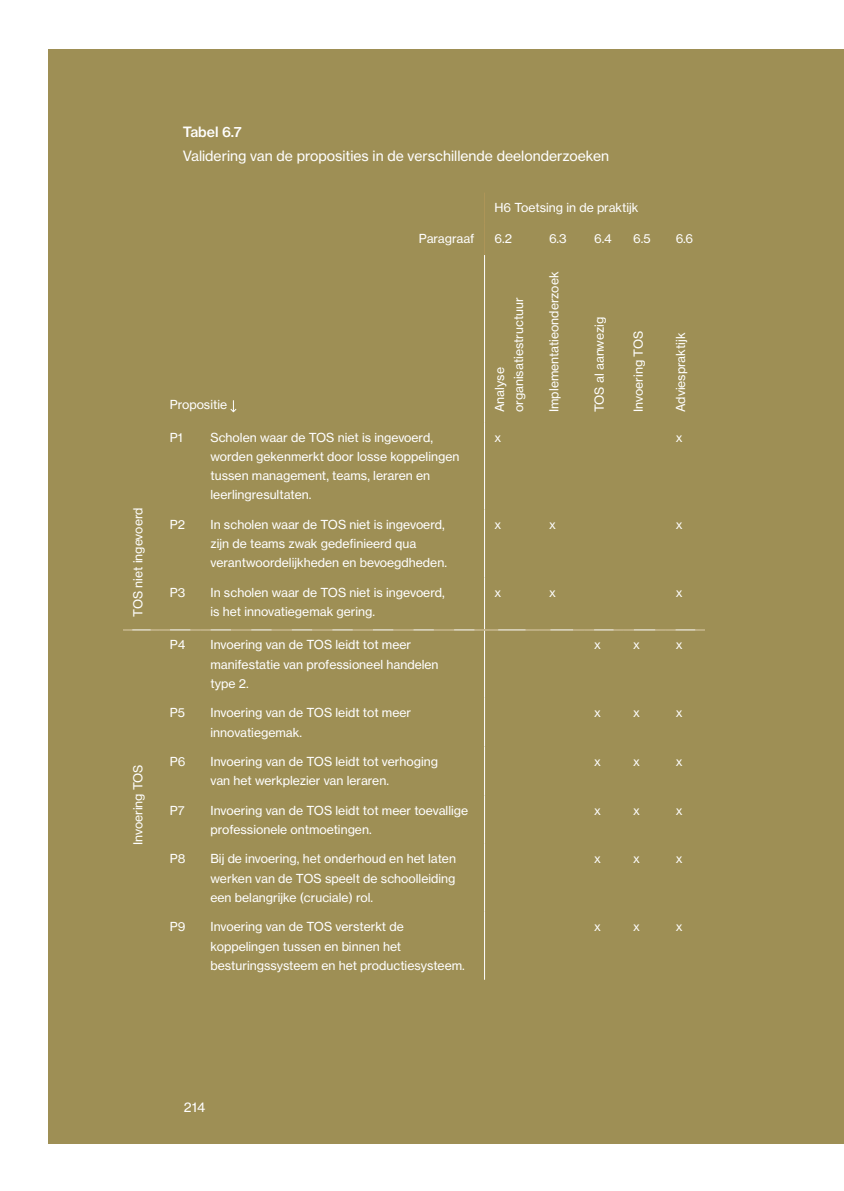
<style>
.page{position:relative;width:844px;height:1191px;background:#fff}
.page>*{position:absolute;margin:0;border:0;box-sizing:border-box;transform-origin:0 0}
.t1{font:14px "N Haas Grotesk TX Pro 55 Rg";color:#fff}
.t2{font:14px "N Haas Grotesk TX Pro 65 Md";color:#fff}
.t3{font:13.12px "N Haas Grotesk TX Pro 55 Rg";color:#fff}
.t4{font:12.25px/19.2px "N Haas Grotesk TX Pro 55 Rg";color:#fff}
</style>
<div class="page">
<div style="left:48px;top:49px;width:795px;height:1094px;background:#9e8f55"></div>
<hr style="left:123px;top:629px;width:37px;height:1px;background:#fff">
<hr style="left:160px;top:629px;width:40px;height:1px;background:#fff">
<hr style="left:200px;top:629px;width:284px;height:1px;background:#fff">
<hr style="left:484px;top:629px;width:55px;height:1px;background:#fff">
<hr style="left:539px;top:629px;width:45px;height:1px;background:#fff">
<hr style="left:584px;top:629px;width:39px;height:1px;background:#fff">
<hr style="left:623px;top:629px;width:42px;height:1px;background:#fff">
<hr style="left:665px;top:629px;width:39px;height:1px;background:#fff">
<hr style="left:484px;top:255px;width:1px;height:167px;background:#fff">
<hr style="left:484px;top:422px;width:1px;height:87px;background:#fff">
<hr style="left:484px;top:509px;width:1px;height:68px;background:#fff">
<hr style="left:484px;top:577px;width:1px;height:52px;background:#fff">
<hr style="left:484px;top:630px;width:1px;height:68px;background:#fff">
<hr style="left:484px;top:698px;width:1px;height:48px;background:#fff">
<hr style="left:484px;top:746px;width:1px;height:49px;background:#fff">
<hr style="left:484px;top:795px;width:1px;height:49px;background:#fff">
<hr style="left:484px;top:844px;width:1px;height:67px;background:#fff">
<hr style="left:484px;top:911px;width:1px;height:68px;background:#fff">
<hr style="left:484px;top:192px;width:1px;height:32px;background:#ae9659">
<hr style="left:484px;top:224px;width:1px;height:31px;background:#ae9659">
<svg style="left:151px;top:629px;width:19px;height:1px"></svg>
<svg style="left:231px;top:629px;width:233px;height:1px"></svg>
<svg style="left:190px;top:629px;width:21px;height:1px"></svg>
<svg style="left:474px;top:629px;width:24px;height:1px"></svg>
<svg style="left:525px;top:629px;width:25px;height:1px"></svg>
<svg style="left:573px;top:629px;width:21px;height:1px"></svg>
<svg style="left:613px;top:629px;width:20px;height:1px"></svg>
<svg style="left:655px;top:629px;width:20px;height:1px"></svg>
<svg style="left:230px;top:400px;width:7px;height:13px"></svg>
<p class="t4" style="left:128px;top:617px;width:111px;rotate:-90deg">TOS niet ingevoerd</p>
<p class="t4" style="left:128px;top:845px;width:83px;rotate:-90deg">Invoering TOS</p>
<p class="t2" style="left:183px;top:123px;width:61px">Tabel 6.7</p>
<p class="t1" style="left:183px;top:147px;width:428px">Validering van de proposities in de verschillende deelonderzoeken</p>
<p class="t4" style="left:494px;top:198px;width:145px">H6 Toetsing in de praktijk</p>
<p class="t4" style="left:170px;top:395px;width:59px">Propositie</p>
<p class="t4" style="left:419px;top:229px;width:57px">Paragraaf</p>
<p class="t4" style="left:494px;top:229px;width:19px">6.2</p>
<p class="t4" style="left:549px;top:229px;width:19px">6.3</p>
<p class="t4" style="left:594px;top:229px;width:19px">6.4</p>
<p class="t4" style="left:633px;top:229px;width:19px">6.5</p>
<p class="t4" style="left:675px;top:229px;width:19px">6.6</p>
<p class="t4" style="left:490px;top:412px;width:116px;rotate:-90deg">Analyse organisatiestructuur</p>
<p class="t4" style="left:544px;top:412px;width:142px;rotate:-90deg">Implementatieonderzoek</p>
<p class="t4" style="left:589px;top:412px;width:97px;rotate:-90deg">TOS al aanwezig</p>
<p class="t4" style="left:628px;top:412px;width:83px;rotate:-90deg">Invoering TOS</p>
<p class="t4" style="left:671px;top:412px;width:81px;rotate:-90deg">Adviespraktijk</p>
<p class="t4" style="left:170px;top:427px;width:14px">P1</p>
<p class="t4" style="left:210px;top:427px;width:250px">Scholen waar de TOS niet is ingevoerd, worden gekenmerkt door losse koppelingen tussen management, teams, leraren en leerlingresultaten.</p>
<p class="t4" style="left:494px;top:427px;width:8px">x</p>
<p class="t4" style="left:675px;top:427px;width:8px">x</p>
<p class="t4" style="left:170px;top:514px;width:17px">P2</p>
<p class="t4" style="left:210px;top:514px;width:238px">In scholen waar de TOS niet is ingevoerd, zijn de teams zwak gedefinieerd qua verantwoordelijkheden en bevoegdheden.</p>
<p class="t4" style="left:494px;top:514px;width:8px">x</p>
<p class="t4" style="left:549px;top:514px;width:8px">x</p>
<p class="t4" style="left:675px;top:514px;width:8px">x</p>
<p class="t4" style="left:170px;top:582px;width:17px">P3</p>
<p class="t4" style="left:210px;top:582px;width:236px">In scholen waar de TOS niet is ingevoerd, is het innovatiegemak gering.</p>
<p class="t4" style="left:494px;top:582px;width:8px">x</p>
<p class="t4" style="left:549px;top:582px;width:8px">x</p>
<p class="t4" style="left:675px;top:582px;width:8px">x</p>
<p class="t4" style="left:170px;top:635px;width:17px">P4</p>
<p class="t4" style="left:210px;top:635px;width:229px">Invoering van de TOS leidt tot meer manifestatie van professioneel handelen type 2.</p>
<p class="t4" style="left:594px;top:635px;width:8px">x</p>
<p class="t4" style="left:633px;top:635px;width:8px">x</p>
<p class="t4" style="left:675px;top:635px;width:8px">x</p>
<p class="t4" style="left:170px;top:703px;width:17px">P5</p>
<p class="t4" style="left:210px;top:703px;width:202px">Invoering van de TOS leidt tot meer innovatiegemak.</p>
<p class="t4" style="left:594px;top:703px;width:8px">x</p>
<p class="t4" style="left:633px;top:703px;width:8px">x</p>
<p class="t4" style="left:675px;top:703px;width:8px">x</p>
<p class="t4" style="left:170px;top:752px;width:17px">P6</p>
<p class="t4" style="left:210px;top:752px;width:229px">Invoering van de TOS leidt tot verhoging van het werkplezier van leraren.</p>
<p class="t4" style="left:594px;top:752px;width:8px">x</p>
<p class="t4" style="left:633px;top:752px;width:8px">x</p>
<p class="t4" style="left:675px;top:752px;width:8px">x</p>
<p class="t4" style="left:170px;top:800px;width:16px">P7</p>
<p class="t4" style="left:210px;top:800px;width:259px">Invoering van de TOS leidt tot meer toevallige professionele ontmoetingen.</p>
<p class="t4" style="left:594px;top:800px;width:8px">x</p>
<p class="t4" style="left:633px;top:800px;width:8px">x</p>
<p class="t4" style="left:675px;top:800px;width:8px">x</p>
<p class="t4" style="left:170px;top:849px;width:17px">P8</p>
<p class="t4" style="left:210px;top:849px;width:247px;text-align:justify">Bij de invoering, het onderhoud en het laten werken van de TOS speelt de schoolleiding een belangrijke (cruciale) rol.</p>
<p class="t4" style="left:594px;top:849px;width:8px">x</p>
<p class="t4" style="left:633px;top:849px;width:8px">x</p>
<p class="t4" style="left:675px;top:849px;width:8px">x</p>
<p class="t4" style="left:170px;top:917px;width:17px">P9</p>
<p class="t4" style="left:210px;top:917px;width:256px">Invoering van de TOS versterkt de koppelingen tussen en binnen het besturingssysteem en het productiesysteem.</p>
<p class="t4" style="left:594px;top:917px;width:8px">x</p>
<p class="t4" style="left:633px;top:917px;width:8px">x</p>
<p class="t4" style="left:675px;top:917px;width:8px">x</p>
<p class="t3" style="left:184px;top:1098px;width:23px">214</p>
</div>
